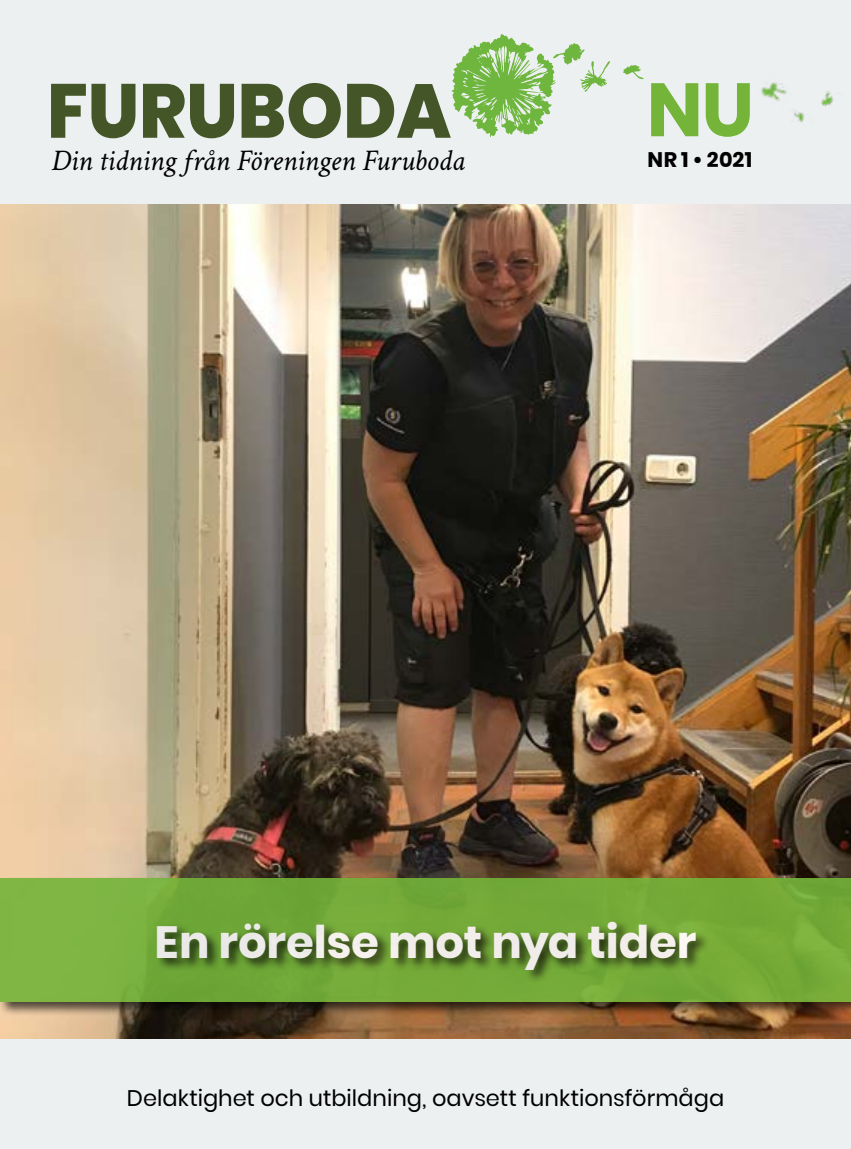
<style>
.page{position:relative;width:851px;height:1149px;background:#fff}
.page>*{position:absolute;margin:0;border:0;box-sizing:border-box;transform-origin:0 0}
.t1{font:700 75px "Poppins";color:#73b439}
.t2{font:700 45px "Poppins";letter-spacing:-.005em;color:#fff}
.t3{font:italic 30px "Crimson Text";letter-spacing:-.015em;color:#000}
.t4{font:22.5px "Poppins";color:#000}
.t5{font:700 21px "Poppins";letter-spacing:.01em;color:#000}
</style>
<div class="page">
<div style="left:0;top:0;width:850px;height:1148px;background:#edf0f1"></div>
<img style="left:0;top:204px;width:850px;height:833px">
<img style="left:794px;top:113px;width:4px;height:5px">
<img style="left:798px;top:91px;width:35px;height:31px">
<img style="left:761px;top:82px;width:35px;height:32px">
<div style="left:0;top:876px;width:850px;height:140px;background:#000;opacity:.75"></div>
<div style="left:0;top:878px;width:850px;height:123px;background:#75ab38"></div>
<div style="left:156px;top:920px;width:553px;height:63px;background:#000;opacity:.75"></div>
<svg style="left:51px;top:84px;width:84px;height:54px"></svg>
<svg style="left:143px;top:84px;width:91px;height:54px"></svg>
<svg style="left:241px;top:83px;width:100px;height:55px"></svg>
<svg style="left:347px;top:34px;width:296px;height:104px"></svg>
<h1 class="t1" style="left:646px;top:66px;width:109px">NU</h1>
<h3 class="t3" style="left:51px;top:143px;width:415px">Din tidning från Föreningen Furuboda</h3>
<p class="t5" style="left:647px;top:147px;width:106px">NR 1 • 2021</p>
<h2 class="t2" style="left:155px;top:915px;width:543px">En rörelse mot nya tider</h2>
<p class="t4" style="left:127px;top:1084px;width:598px">Delaktighet och utbildning, oavsett funktionsförmåga</p>
</div>
